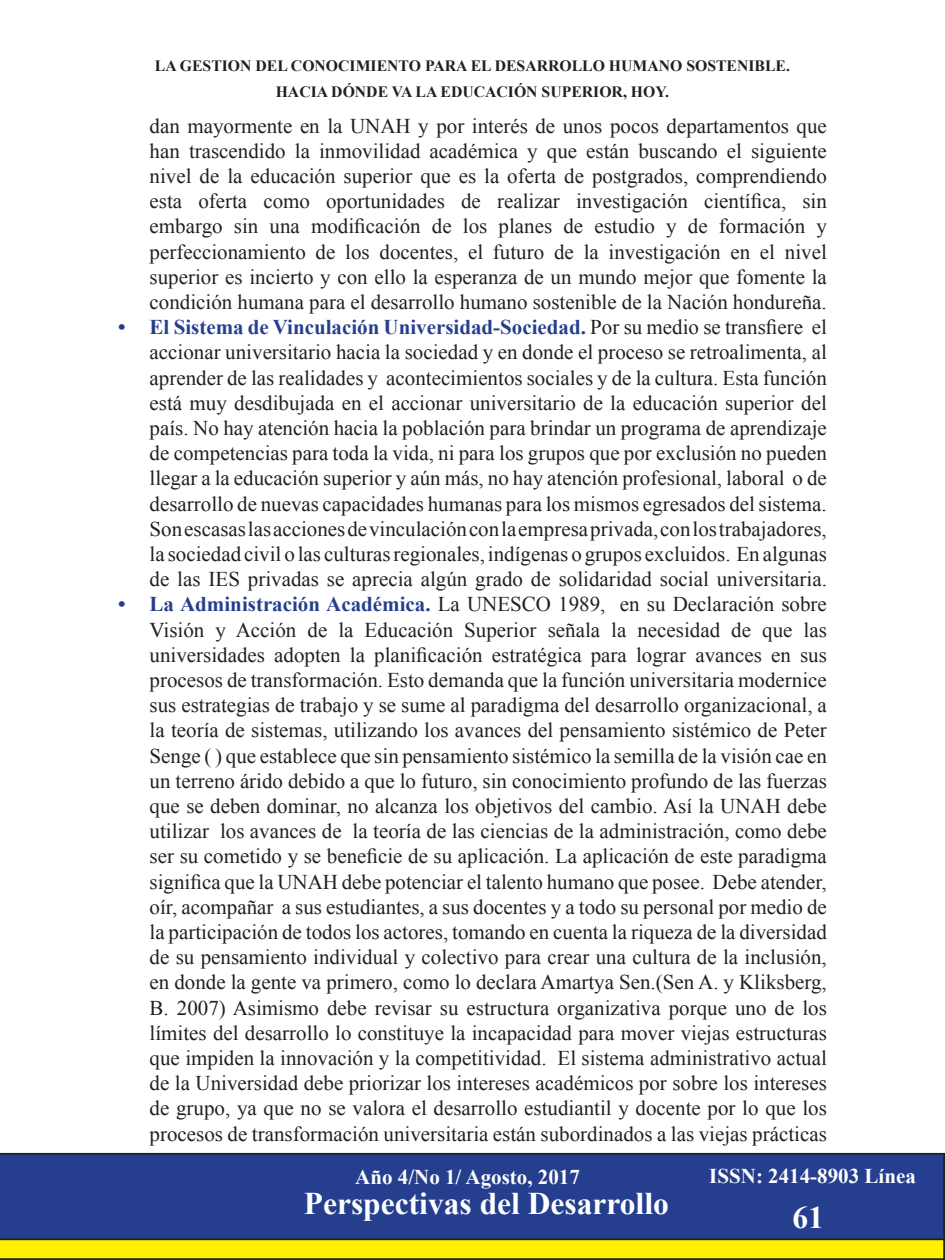
<style>
.page{position:relative;width:945px;height:1260px;background:#fff}
.page>*{position:absolute;margin:0;border:0;box-sizing:border-box;transform-origin:0 0}
.t1{font:700 31.5px "Times New Roman";color:#fff}
.t2{font:21px/25.2px "Times New Roman";color:#231f20;text-align:justify}
.t3{font:700 21px "Times New Roman";color:#fff}
.t4{font:700 15.75px "Times New Roman";color:#231f20}
.s1{font-weight:700;color:#253f8e}
</style>
<div class="page">
<svg style="left:0;top:1240px;width:945px;height:20px;background:#e8db04"></svg>
<div style="left:0;top:1153px;width:945px;height:87px;background:#253f8e"></div>
<p class="t4" style="left:155px;top:55px;width:637px">LA GESTION DEL CONOCIMIENTO PARA EL DESARROLLO HUMANO SOSTENIBLE.</p>
<p class="t4" style="left:276px;top:80px;width:395px">HACIA DÓNDE VA LA EDUCACIÓN SUPERIOR, HOY.</p>
<p class="t2" style="left:150px;top:113px;width:679px">dan mayormente en la UNAH y por interés de unos pocos departamentos que han trascendido la inmovilidad académica y que están buscando el siguiente nivel de la educación superior que es la oferta de postgrados, comprendiendo esta oferta como oportunidades de realizar investigación científica, sin embargo sin una modificación de los planes de estudio y de formación y perfeccionamiento de los docentes, el futuro de la investigación en el nivel superior es incierto y con ello la esperanza de un mundo mejor que fomente la condición humana para el desarrollo humano sostenible de la Nación hondureña.</p>
<p class="t2" style="left:150px;top:314px;width:679px;text-indent:-32px"><span class="s1">• El Sistema de Vinculación Universidad-Sociedad.</span> Por su medio se transfiere el accionar universitario hacia la sociedad y en donde el proceso se retroalimenta, al aprender de las realidades y acontecimientos sociales y de la cultura. Esta función está muy desdibujada en el accionar universitario de la educación superior del país. No hay atención hacia la población para brindar un programa de aprendizaje de competencias para toda la vida, ni para los grupos que por exclusión no pueden llegar a la educación superior y aún más, no hay atención profesional, laboral o de desarrollo de nuevas capacidades humanas para los mismos egresados del sistema.<br>Son escasas las acciones de vinculación con la empresa privada, con los trabajadores, la sociedad civil o las culturas regionales, indígenas o grupos excluidos. En algunas de las IES privadas se aprecia algún grado de solidaridad social universitaria.</p>
<p class="t2" style="left:150px;top:592px;width:679px;text-indent:-32px"><span class="s1">• La Administración Académica.</span> La UNESCO 1989, en su Declaración sobre Visión y Acción de la Educación Superior señala la necesidad de que las universidades adopten la planificación estratégica para lograr avances en sus procesos de transformación. Esto demanda que la función universitaria modernice sus estrategias de trabajo y se sume al paradigma del desarrollo organizacional, a la teoría de sistemas, utilizando los avances del pensamiento sistémico de Peter Senge ( ) que establece que sin pensamiento sistémico la semilla de la visión cae en un terreno árido debido a que lo futuro, sin conocimiento profundo de las fuerzas que se deben dominar, no alcanza los objetivos del cambio. Así la UNAH debe utilizar los avances de la teoría de las ciencias de la administración, como debe ser su cometido y se beneficie de su aplicación. La aplicación de este paradigma significa que la UNAH debe potenciar el talento humano que posee. Debe atender, oír, acompañar a sus estudiantes, a sus docentes y a todo su personal por medio de la participación de todos los actores, tomando en cuenta la riqueza de la diversidad de su pensamiento individual y colectivo para crear una cultura de la inclusión, en donde la gente va primero, como lo declara Amartya Sen.(Sen A. y Kliksberg, B. 2007) Asimismo debe revisar su estructura organizativa porque uno de los límites del desarrollo lo constituye la incapacidad para mover viejas estructuras que impiden la innovación y la competitividad. El sistema administrativo actual de la Universidad debe priorizar los intereses académicos por sobre los intereses de grupo, ya que no se valora el desarrollo estudiantil y docente por lo que los procesos de transformación universitaria están subordinados a las viejas prácticas</p>
<p class="t3" style="left:355px;top:1163px;width:226px">Año 4/No 1/ Agosto, 2017</p>
<p class="t3" style="left:709px;top:1162px;width:208px">ISSN: 2414-8903 Línea</p>
<h1 class="t1" style="left:304px;top:1181px;width:367px">Perspectivas del Desarrollo</h1>
<h1 class="t1" style="left:792px;top:1195px;width:33px">61</h1>
</div>
